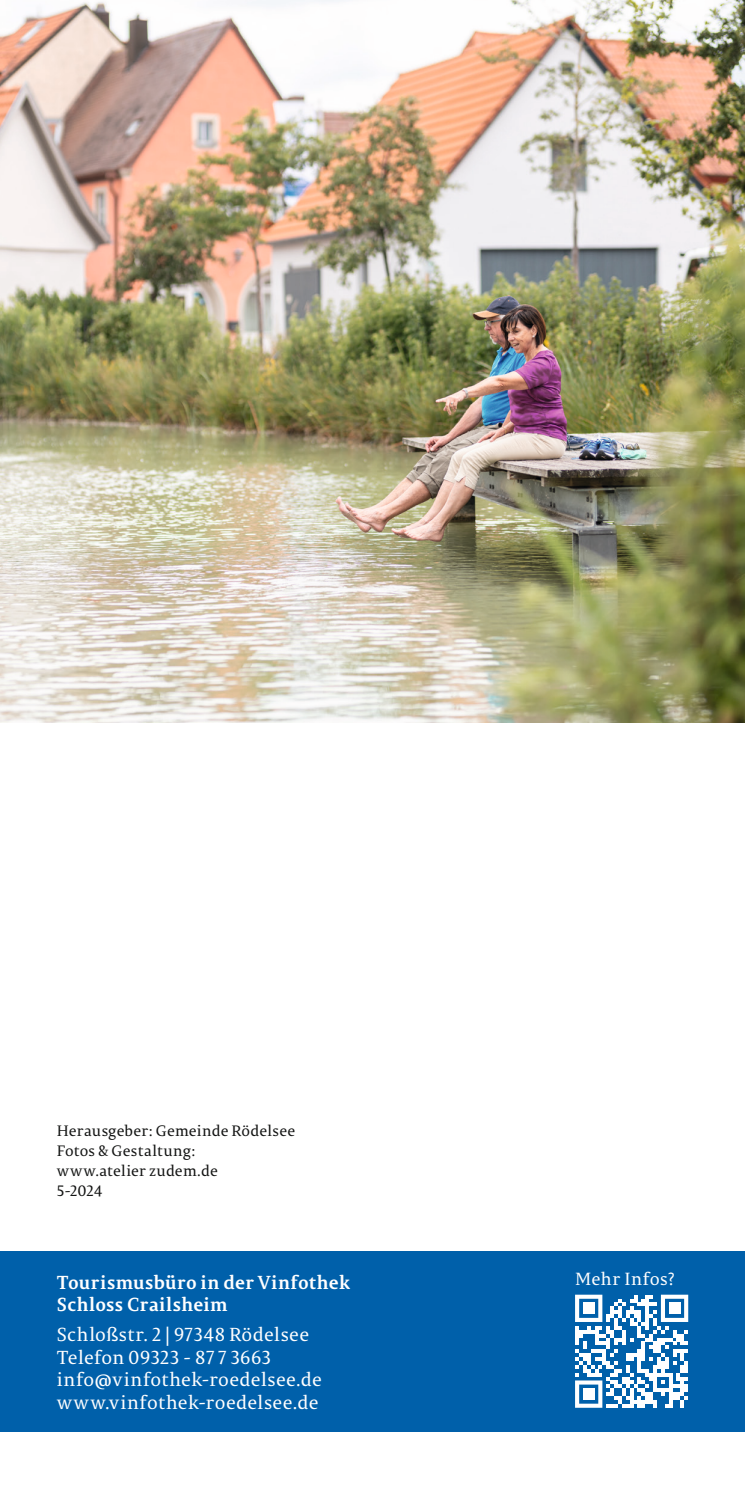
<style>
.page{position:relative;width:745px;height:1489px;background:#fff}
.page>*{position:absolute;margin:0;border:0;box-sizing:border-box;transform-origin:0 0}
.t1{font:18.75px/22.5px "Permian Serif Typeface";letter-spacing:.02em;color:#fff}
.t2{font:700 18.75px/22.5px "Permian Serif Typeface";letter-spacing:.02em;color:#fff}
.t3{font:17.5px "Permian Serif Typeface";letter-spacing:.025em;color:#fff}
.t4{font:15px/20px "Permian Serif Typeface";letter-spacing:.015em;color:#131413}
</style>
<div class="page">
<img style="left:0;top:0;width:744px;height:723px">
<div style="left:0;top:1251px;width:744px;height:180px;background:#0060aa"></div>
<svg style="left:575px;top:1294px;width:112px;height:113px"></svg>
<div style="left:582px;top:1302px;width:12px;height:11px;background:#fff"></div>
<div style="left:668px;top:1302px;width:12px;height:11px;background:#fff"></div>
<div style="left:582px;top:1388px;width:12px;height:11px;background:#fff"></div>
<p class="t4" style="left:57px;top:1119px;width:240px">Herausgeber: Gemeinde Rödelsee<br>Fotos &amp; Gestaltung:<br>www.atelier zudem.de<br>5-2024</p>
<p class="t2" style="left:57px;top:1269px;width:295px">Tourismusbüro in der Vinfothek<br>Schloss Crailsheim</p>
<p class="t1" style="left:57px;top:1322px;width:266px">Schloßstr. 2 | 97348 Rödelsee<br>Telefon 09323 - 87 7 3663 info@vinfothek-roedelsee.de www.vinfothek-roedelsee.de</p>
<p class="t3" style="left:574px;top:1265px;width:101px">Mehr Infos?</p>
</div>
